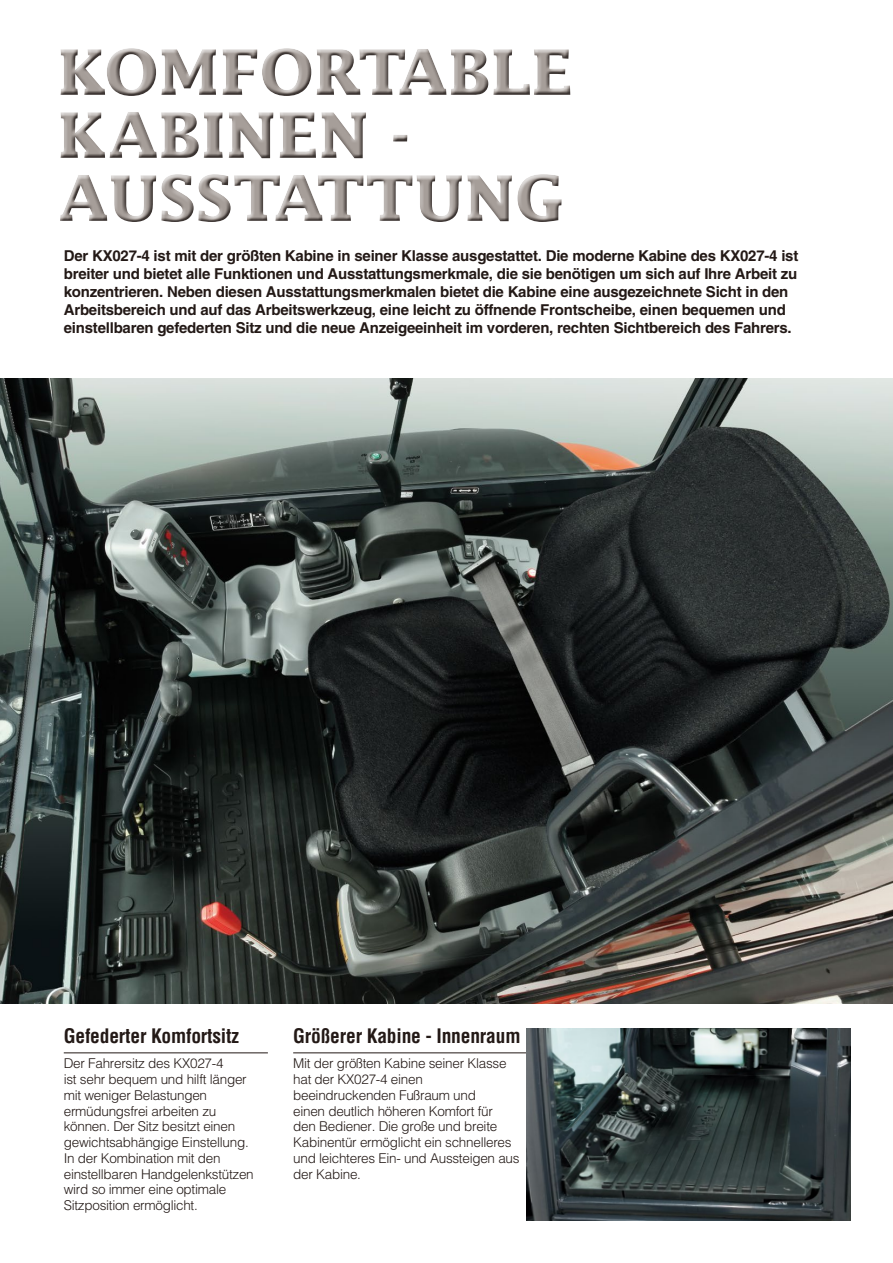
<style>
.page{position:relative;width:893px;height:1263px;background:#fff}
.page>*{position:absolute;margin:0;border:0;box-sizing:border-box;transform-origin:0 0}
.t1{font:700 63px/63px "Lucida Std";color:#a69e99}
.t2{font:700 condensed 19.5px "Helvetica";letter-spacing:-.01em;color:#231916}
.t3{font:700 15px/18px "Helvetica";letter-spacing:-.015em;color:#231916}
.t4{font:300 13.5px/15.8px "Helvetica";letter-spacing:-.02em;color:#231916}
</style>
<div class="page">
<div style="left:57px;top:47px;width:518px;height:179px;background:#231916;opacity:.75"></div>
<hr style="left:64px;top:1052px;width:204px;height:1px;background:#231916">
<hr style="left:293px;top:1052px;width:240px;height:1px;background:#231916">
<img style="left:526px;top:1028px;width:324px;height:192px">
<img style="left:0;top:378px;width:893px;height:625px">
<h1 class="t1" style="left:57px;top:39px;width:517px">KOMFORTABLE<br>KABINEN -<br>AUSSTATTUNG</h1>
<p class="t3" style="left:64px;top:246px;width:736px">Der KX027-4 ist mit der größten Kabine in seiner Klasse ausgestattet. Die moderne Kabine des KX027-4 ist breiter und bietet alle Funktionen und Ausstattungsmerkmale, die sie benötigen um sich auf Ihre Arbeit zu konzentrieren. Neben diesen Ausstattungsmerkmalen bietet die Kabine eine ausgezeichnete Sicht in den Arbeitsbereich und auf das Arbeitswerkzeug, eine leicht zu öffnende Frontscheibe, einen bequemen und einstellbaren gefederten Sitz und die neue Anzeigeeinheit im vorderen, rechten Sichtbereich des Fahrers.</p>
<h2 class="t2" style="left:64px;top:1024px;width:177px">Gefederter Komfortsitz</h2>
<p class="t4" style="left:64px;top:1055px;width:191px">Der Fahrersitz des KX027-4<br>ist sehr bequem und hilft länger mit weniger Belastungen ermüdungsfrei arbeiten zu können. Der Sitz besitzt einen gewichtsabhängige Einstellung.<br>In der Kombination mit den einstellbaren Handgelenkstützen wird so immer eine optimale<br>Sitzposition ermöglicht.</p>
<h2 class="t2" style="left:293px;top:1024px;width:229px">Größerer Kabine - Innenraum</h2>
<p class="t4" style="left:293px;top:1055px;width:228px">Mit der größten Kabine seiner Klasse hat der KX027-4 einen beeindruckenden Fußraum und<br>einen deutlich höheren Komfort für<br>den Bediener. Die große und breite<br>Kabinentür ermöglicht ein schnelleres und leichteres Ein- und Aussteigen aus der Kabine.</p>
</div>
